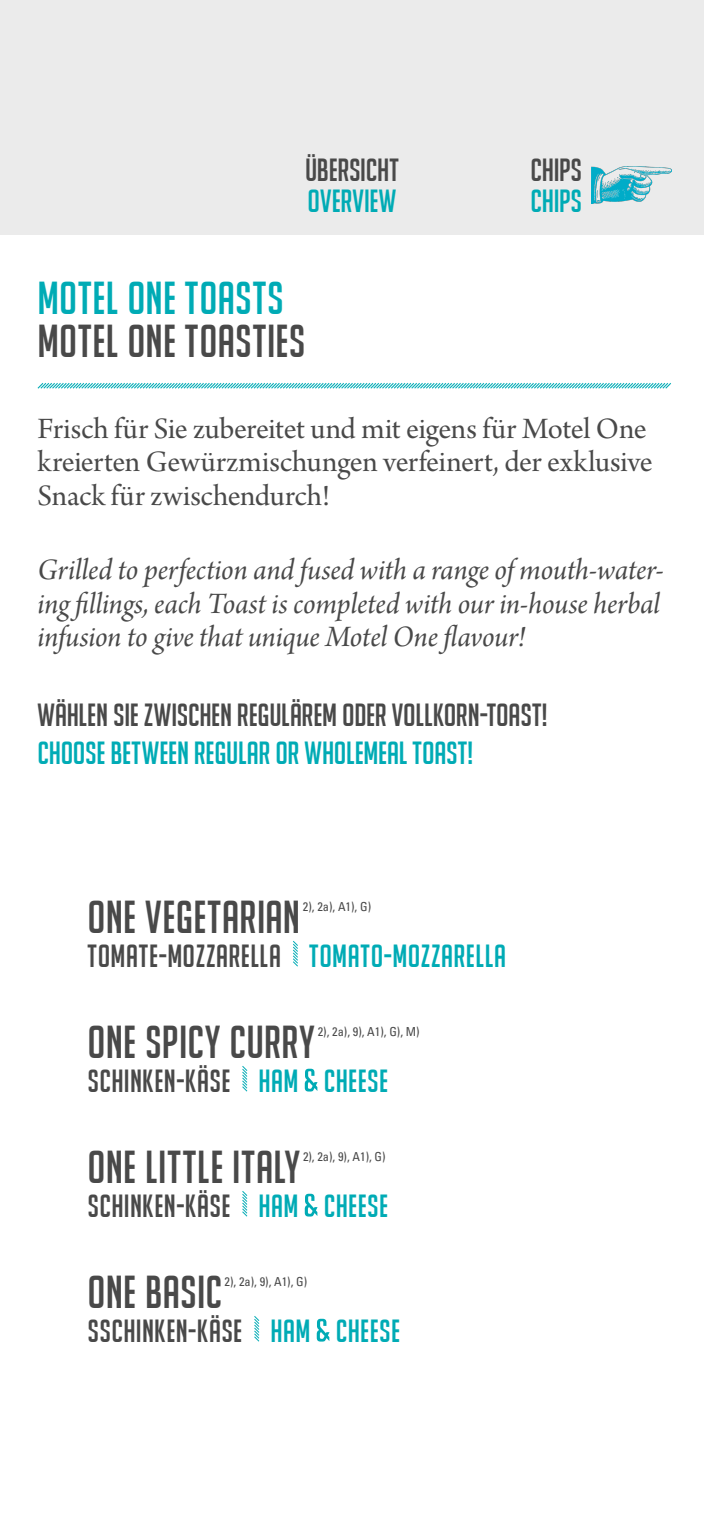
<style>
.page{position:relative;width:704px;height:1523px;background:#fff}
.page>*{position:absolute;margin:0;border:0;box-sizing:border-box;transform-origin:0 0}
.t1{font:45px "Big Noodle Titling";letter-spacing:.01em;color:#494949}
.t2{font:45px "Big Noodle Titling";letter-spacing:.01em;color:#00abb5}
.t3{font:31.25px "Big Noodle Titling";letter-spacing:.01em;color:#494949}
.t4{font:31.25px/33.8px "Arno Pro Italic Subhead";letter-spacing:-.005em;color:#494949;text-align:justify}
.t5{font:31.25px/33.8px "Arno Pro Subhead";letter-spacing:-.01em;color:#494949}
.t6{font:31.25px "Big Noodle Titling";letter-spacing:-.005em;color:#00abb5}
.t7{font:31.25px "Big Noodle Titling";letter-spacing:-.01em;color:#494949}
.t8{font:condensed 12.38px "Univers LT Std";color:#494949}
.s1{color:#00abb5}
</style>
<div class="page">
<div style="left:0;top:0;width:703px;height:234px;background:#ebebeb"></div>
<img style="left:591px;top:166px;width:80px;height:38px">
<svg style="left:293px;top:941px;width:5px;height:26px"></svg>
<svg style="left:242px;top:1066px;width:6px;height:26px"></svg>
<svg style="left:304px;top:1068px;width:13px;height:23px"></svg>
<svg style="left:242px;top:1191px;width:6px;height:26px"></svg>
<svg style="left:304px;top:1193px;width:13px;height:23px"></svg>
<svg style="left:254px;top:1316px;width:6px;height:26px"></svg>
<svg style="left:316px;top:1318px;width:13px;height:23px"></svg>
<svg style="left:37px;top:383px;width:634px;height:6px;background:#8ed9dd"></svg>
<p class="t7" style="left:305px;top:153px;width:95px">ÜBERSICHT</p>
<p class="t6" style="left:307px;top:184px;width:90px">OVERVIEW</p>
<h1 class="t2" style="left:38px;top:274px;width:247px">MOTEL ONE TOASTS</h1>
<h1 class="t1" style="left:38px;top:317px;width:269px">MOTEL ONE TOASTIES</h1>
<p class="t3" style="left:530px;top:153px;width:53px">CHIPS</p>
<p class="t6" style="left:530px;top:184px;width:53px">CHIPS</p>
<p class="t5" style="left:38px;top:413px;width:616px">Frisch für Sie zubereitet und mit eigens für Motel One kreierten Gewürzmischungen verfeinert, der exklusive<br>Snack für zwischendurch!</p>
<p class="t4" style="left:38px;top:554px;width:627px">Grilled to perfection and fused with a range of mouth-water&shy;ing fillings, each Toast is completed with our in-house herbal infusion to give that unique Motel One flavour!</p>
<p class="t3" style="left:38px;top:698px;width:511px">WÄHLEN SIE ZWISCHEN REGULÄREM ODER VOLLKORN-TOAST!</p>
<p class="t6" style="left:38px;top:736px;width:437px">CHOOSE BETWEEN REGULAR OR WHOLEMEAL TOAST!</p>
<h1 class="t1" style="left:88px;top:892px;width:214px">ONE VEGETARIAN</h1>
<p class="t8" style="left:303px;top:898px;width:70px">2), 2a), A1), G)</p>
<p class="t3" style="left:88px;top:938px;width:419px">TOMATE-MOZZARELLA <span class="s1">TOMATO-MOZZARELLA</span></p>
<h1 class="t1" style="left:88px;top:1017px;width:229px">ONE SPICY CURRY</h1>
<p class="t8" style="left:317px;top:1023px;width:103px">2), 2a), 9), A1), G), M)</p>
<p class="t3" style="left:88px;top:1063px;width:302px">SCHINKEN-KÄSE <span class="s1">HAM CHEESE</span></p>
<h1 class="t1" style="left:88px;top:1142px;width:214px">ONE LITTLE ITALY</h1>
<p class="t8" style="left:303px;top:1148px;width:84px">2), 2a), 9), A1), G)</p>
<p class="t3" style="left:88px;top:1188px;width:302px">SCHINKEN-KÄSE <span class="s1">HAM CHEESE</span></p>
<h1 class="t1" style="left:88px;top:1267px;width:136px">ONE BASIC</h1>
<p class="t8" style="left:224px;top:1273px;width:84px">2), 2a), 9), A1), G)</p>
<p class="t3" style="left:88px;top:1313px;width:314px">SSCHINKEN-KÄSE <span class="s1">HAM CHEESE</span></p>
</div>
